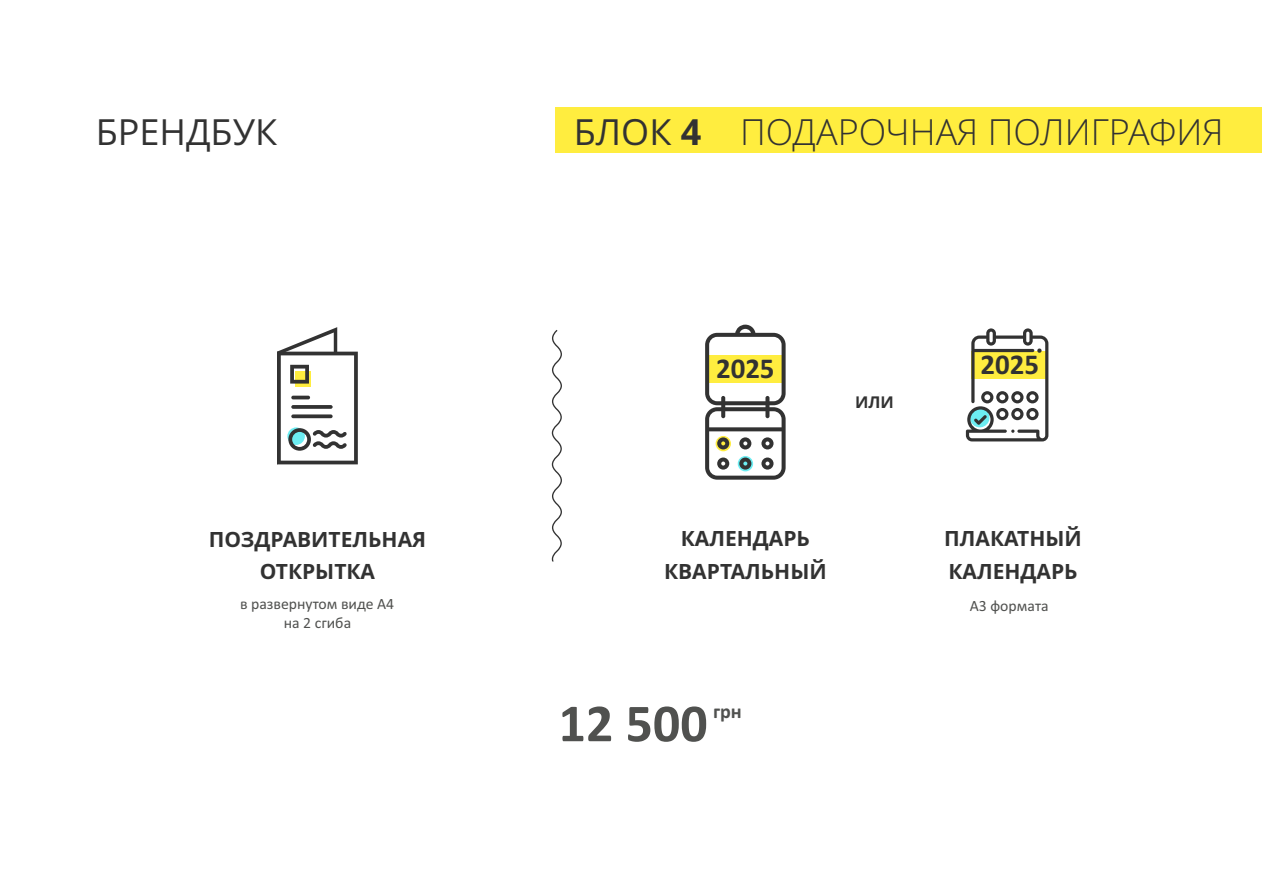
<style>
.page{position:relative;width:1262px;height:893px;background:#fff}
.page>*{position:absolute;margin:0;border:0;box-sizing:border-box;transform-origin:0 0}
.t1{font:700 54px "Calibri";color:#50514f}
.t2{font:300 36px "Open Sans";color:#323232}
.t3{font:36px "Open Sans";color:#323232}
.t4{font:700 28.8px "Calibri";color:#323232}
.t5{font:700 21px/33.8px "Open Sans";color:#323232;text-align:center}
.t6{font:700 20.1px "Calibri";color:#50514f}
.t7{font:700 16.2px "Open Sans";color:#323232}
.t8{font:15.75px/19.2px "Calibri";color:#50514f;text-align:center}
.s1{font-weight:400}
.s2{font-weight:700}
</style>
<div class="page">
<div style="left:555px;top:108px;width:707px;height:45px;background:#ffed3f"></div>
<svg style="left:705px;top:324px;width:80px;height:155px"></svg>
<svg style="left:277px;top:327px;width:81px;height:137px"></svg>
<svg style="left:552px;top:330px;width:10px;height:231px"></svg>
<svg style="left:966px;top:328px;width:82px;height:113px"></svg>
<h2 class="t3" style="left:96px;top:118px;width:183px">БРЕНДБУК</h2>
<h2 class="t2" style="left:574px;top:117px;width:651px"><span class="s1">БЛОК</span> <span class="s2">4</span> ПОДАРОЧНАЯ ПОЛИГРАФИЯ</h2>
<p class="t5" style="left:209px;top:525px;width:219px;line-height:32.7px">ПОЗДРАВИТЕЛЬНАЯ<br>ОТКРЫТКА</p>
<p class="t8" style="left:240px;top:595px;width:156px">в развернутом виде А4 на 2 сгиба</p>
<h3 class="t4" style="left:716px;top:356px;width:60px">2025</h3>
<p class="t7" style="left:855px;top:395px;width:40px">ИЛИ</p>
<p class="t5" style="left:664px;top:523px;width:164px">КАЛЕНДАРЬ<br>КВАРТАЛЬНЫЙ</p>
<h1 class="t1" style="left:558px;top:700px;width:151px">12 500</h1>
<p class="t6" style="left:713px;top:702px;width:30px">грн</p>
<h3 class="t4" style="left:980px;top:353px;width:60px">2025</h3>
<p class="t5" style="left:944px;top:523px;width:139px;text-align:left">ПЛАКАТНЫЙ<br>КАЛЕНДАРЬ</p>
<p class="t8" style="left:969px;top:597px;width:80px">А3 формата</p>
</div>
